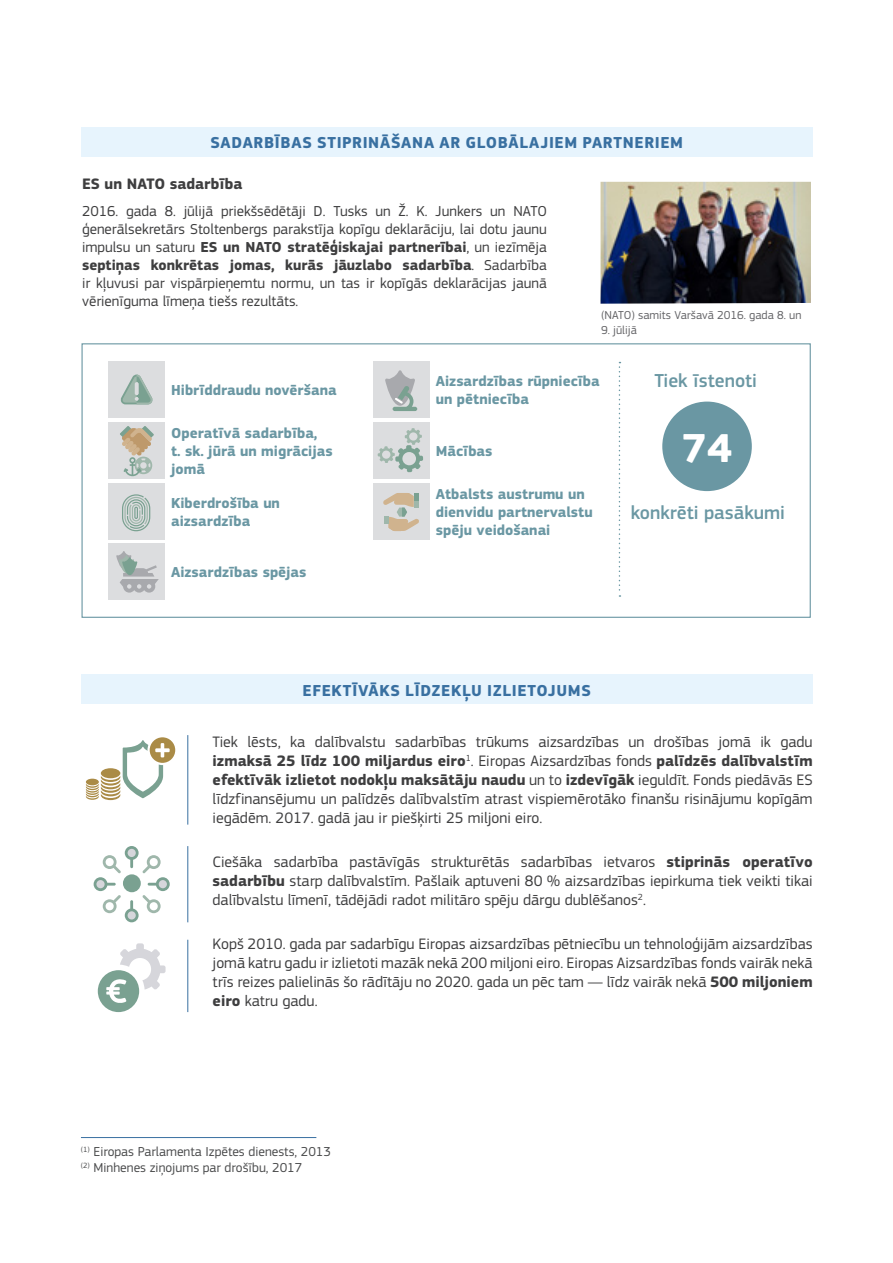
<style>
.page{position:relative;width:893px;height:1263px;background:#fff}
.page>*{position:absolute;margin:0;border:0;box-sizing:border-box;transform-origin:0 0}
.t1{font:700 42px "EC Square Sans Pro";color:#fff}
.t2{font:500 19.5px "EC Square Sans Pro";color:#6a97a3}
.Subtitle{font:700 16.5px "EC Square Sans Pro";letter-spacing:.035em;color:#3970a1}
.infographic_text{font:15.75px/18.9px "EC Square Sans Pro";color:#3e3e3f;text-align:justify}
.t3{font:700 15.75px "EC Square Sans Pro";color:#3e3e3f}
.body_text{font:15px/18px "EC Square Sans Pro";color:#3e3e3f;text-align:justify}
.t4{font:700 15px/18px "EC Square Sans Pro";color:#6a97a3}
.footnote{font:13.5px "EC Square Sans Pro";color:#4b4c4d}
.t5{font:12px "EC Square Sans Pro";color:#636366}
.s1{font-weight:700}
</style>
<div class="page">
<div style="left:81px;top:675px;width:732px;height:29px;background:#e7f4fd"></div>
<svg style="left:86px;top:737px;width:90px;height:63px"></svg>
<hr style="left:187px;top:735px;width:1px;height:90px;background:#3970a1">
<hr style="left:187px;top:846px;width:1px;height:76px;background:#3970a1">
<hr style="left:187px;top:940px;width:1px;height:72px;background:#3970a1">
<svg style="left:94px;top:846px;width:76px;height:76px"></svg>
<div style="left:123px;top:874px;width:18px;height:18px;background:#7aa191;border-radius:50%"></div>
<svg style="left:98px;top:943px;width:68px;height:69px"></svg>
<div style="left:81px;top:128px;width:732px;height:29px;background:#e7f4fd"></div>
<img style="left:600px;top:182px;width:211px;height:122px">
<div style="left:662px;top:402px;width:90px;height:89px;background:#6a97a3;border-radius:50%"></div>
<svg style="left:619px;top:362px;width:1px;height:235px"></svg>
<div style="left:108px;top:422px;width:57px;height:56px;background:#dcdddf"></div>
<svg style="left:120px;top:426px;width:34px;height:50px"></svg>
<div style="left:373px;top:422px;width:57px;height:56px;background:#dcdddf"></div>
<div style="left:108px;top:543px;width:57px;height:57px;background:#dcdddf"></div>
<div style="left:108px;top:361px;width:57px;height:57px;background:#dcdddf"></div>
<svg style="left:121px;top:375px;width:32px;height:29px"></svg>
<div style="left:373px;top:361px;width:57px;height:57px;background:#dcdddf"></div>
<div style="left:108px;top:483px;width:57px;height:56px;background:#dcdddf"></div>
<svg style="left:122px;top:494px;width:28px;height:37px"></svg>
<div style="left:373px;top:483px;width:57px;height:56px;background:#dcdddf"></div>
<svg style="left:116px;top:551px;width:43px;height:42px"></svg>
<svg style="left:385px;top:370px;width:32px;height:41px"></svg>
<svg style="left:383px;top:493px;width:36px;height:38px"></svg>
<svg style="left:378px;top:428px;width:45px;height:44px"></svg>
<hr style="left:81px;top:1137px;width:235px;height:1px;background:#3970a1">
<p class="Subtitle" style="left:210px;top:133px;width:474px">SADARBĪBAS STIPRINĀŠANA AR GLOBĀLAJIEM PARTNERIEM</p>
<p class="t3" style="left:82px;top:175px;width:162px">ES un NATO sadarbība</p>
<p class="body_text" style="left:82px;top:202px;width:466px">2016. gada 8. jūlijā priekšsēdētāji D. Tusks un Ž. K. Junkers un NATO ģenerālsekretārs Stoltenbergs parakstīja kopīgu deklarāciju, lai dotu jaunu impulsu un saturu <span class="s1">ES un NATO stratēģiskajai partnerībai</span>, un iezīmēja <span class="s1">septiņas konkrētas jomas, kurās jāuzlabo sadarbība</span>. Sadarbība ir kļuvusi par vispārpieņemtu normu, un tas ir kopīgās deklarācijas jaunā vērienīguma līmeņa tiešs rezultāts.</p>
<p class="t5" style="left:601px;top:308px;width:202px">(NATO) samits Varšavā 2016. gada 8. un</p>
<p class="t5" style="left:601px;top:323px;width:37px">9. jūlijā</p>
<p class="t4" style="left:171px;top:382px;width:167px">Hibrīddraudu novēršana</p>
<p class="t4" style="left:436px;top:373px;width:165px">Aizsardzības rūpniecība un pētniecība</p>
<p class="t4" style="left:171px;top:424px;width:163px">Operatīvā sadarbība,<br>t. sk. jūrā un migrācijas jomā</p>
<p class="t4" style="left:436px;top:442px;width:58px">Mācības</p>
<p class="t4" style="left:171px;top:494px;width:110px">Kiberdrošība un aizsardzība</p>
<p class="t4" style="left:436px;top:485px;width:158px">Atbalsts austrumu un dienvidu partnervalstu spēju veidošanai</p>
<p class="t4" style="left:171px;top:564px;width:137px">Aizsardzības spējas</p>
<p class="t2" style="left:654px;top:369px;width:104px">Tiek īstenoti</p>
<p class="t1" style="left:682px;top:423px;width:52px">74</p>
<p class="t2" style="left:631px;top:501px;width:156px">konkrēti pasākumi</p>
<p class="Subtitle" style="left:303px;top:680px;width:290px">EFEKTĪVĀKS LĪDZEKĻU IZLIETOJUMS</p>
<p class="infographic_text" style="left:213px;top:732px;width:602px">Tiek lēsts, ka dalībvalstu sadarbības trūkums aizsardzības un drošības jomā ik gadu <span class="s1">izmaksā 25 līdz 100 miljardus eiro</span><sup>1</sup>. Eiropas Aizsardzības fonds <span class="s1">palīdzēs dalībvalstīm efektīvāk izlietot nodokļu maksātāju naudu</span> un to <span class="s1">izdevīgāk</span> ieguldīt. Fonds piedāvās ES līdzfinansējumu un palīdzēs dalībvalstīm atrast vispiemērotāko finanšu risinājumu kopīgām iegādēm. 2017. gadā jau ir piešķirti 25 miljoni eiro.</p>
<p class="infographic_text" style="left:213px;top:852px;width:601px">Ciešāka sadarbība pastāvīgās strukturētās sadarbības ietvaros <span class="s1">stiprinās operatīvo sadarbību</span> starp dalībvalstīm. Pašlaik aptuveni 80 % aizsardzības iepirkuma tiek veikti tikai dalībvalstu līmenī, tādējādi radot militāro spēju dārgu dublēšanos<sup>2</sup>.</p>
<p class="infographic_text" style="left:213px;top:935px;width:602px">Kopš 2010. gada par sadarbīgu Eiropas aizsardzības pētniecību un tehnoloģijām aizsardzības jomā katru gadu ir izlietoti mazāk nekā 200 miljoni eiro. Eiropas Aizsardzības fonds vairāk nekā trīs reizes palielinās šo rādītāju no 2020. gada un pēc tam — līdz vairāk nekā <span class="s1">500 miljoniem eiro</span> katru gadu.</p>
<p class="footnote" style="left:81px;top:1144px;width:251px"><sup>(1)</sup> Eiropas Parlamenta Izpētes dienests, 2013</p>
<p class="footnote" style="left:81px;top:1160px;width:223px"><sup>(2)</sup> Minhenes ziņojums par drošību, 2017</p>
</div>
